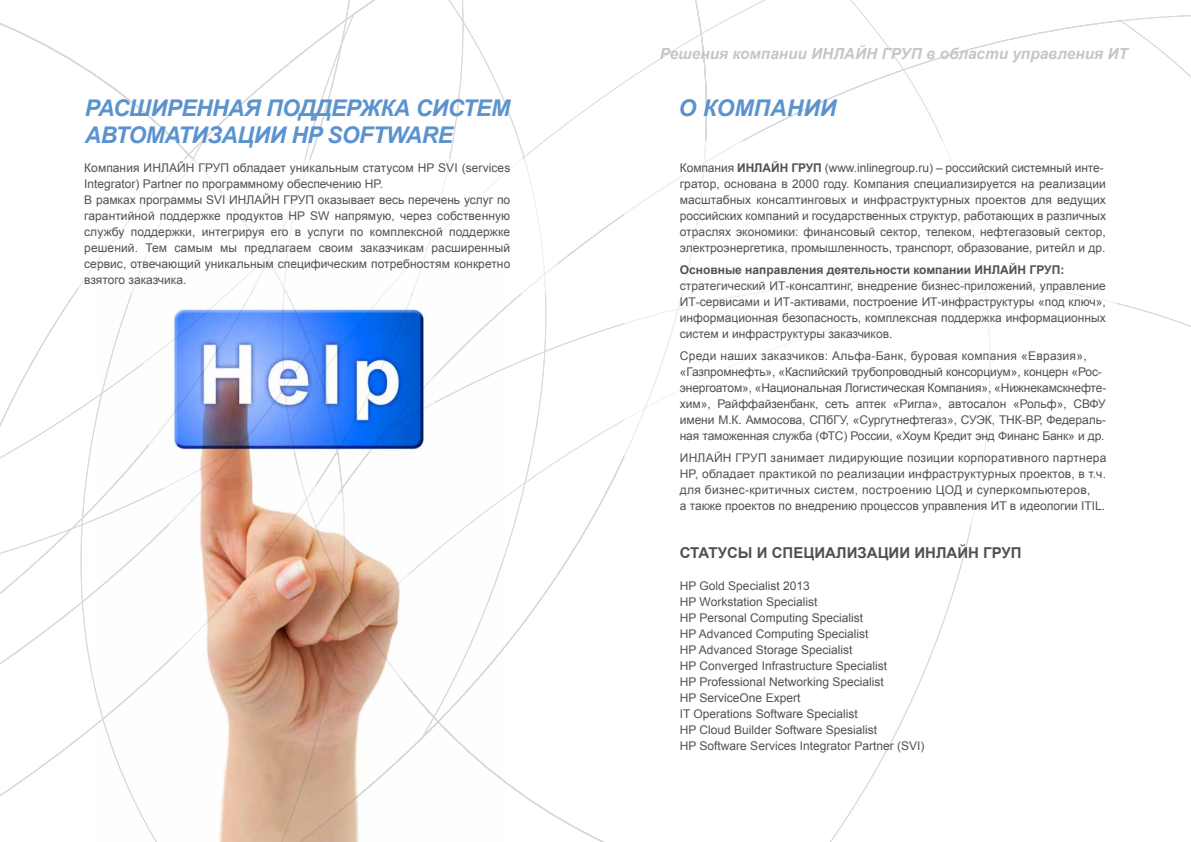
<style>
.page{position:relative;width:1191px;height:842px;background:#fff}
.page>*{position:absolute;margin:0;border:0;box-sizing:border-box;transform-origin:0 0}
.t1{font:italic 700 23px/27.6px "Arial";letter-spacing:-.02em;color:#5a93ce}
.t2{font:italic 700 23px "Arial";color:#5a93ce}
.t3{font:italic 700 15.4px "Arial";color:#c4c6c8}
.t4{font:700 15px "Arial";color:#515054}
.t5{font:12px/16px "Arial";color:#515054}
.t6{font:700 12px "Arial";color:#515054}
.s1{font-weight:700}
</style>
<div class="page">
<svg style="left:289px;top:0;width:730px;height:293px"></svg>
<svg style="left:503px;top:293px;width:488px;height:549px"></svg>
<img style="left:100px;top:261px;width:403px;height:581px">
<p class="t3" style="left:659px;top:44px;width:469px">Решения компании ИНЛАЙН ГРУП в области управления ИТ</p>
<h1 class="t1" style="left:85px;top:95px;width:427px">РАСШИРЕННАЯ ПОДДЕРЖКА СИСТЕМ<br>АВТОМАТИЗАЦИИ HP SOFTWARE</h1>
<h1 class="t2" style="left:678px;top:93px;width:159px">О КОМПАНИИ</h1>
<p class="t5" style="left:84px;top:160px;width:427px">Компания ИНЛАЙН ГРУП обладает уникальным статусом HP SVI (services Integrator) Partner по программному обеспечению HP.<br>В рамках программы SVI ИНЛАЙН ГРУП оказывает весь перечень услуг по гарантийной поддержке продуктов HP SW напрямую, через собственную службу поддержки, интегрируя его в услуги по комплексной поддержке решений. Тем самым мы предлагаем своим заказчикам расширенный сервис, отвечающий уникальным специфическим потребностям конкретно взятого заказчика.</p>
<p class="t5" style="left:680px;top:160px;width:428px">Компания <span class="s1">ИНЛАЙН ГРУП</span> (www.inlinegroup.ru) – российский системный инте&shy;гратор, основана в 2000 году. Компания специализируется на реализации масштабных консалтинговых и инфраструктурных проектов для ведущих российских компаний и государственных структур, работающих в различных отраслях экономики: финансовый сектор, телеком, нефтегазовый сектор, электроэнергетика, промышленность, транспорт, образование, ритейл и др.</p>
<p class="t6" style="left:680px;top:262px;width:386px">Основные направления деятельности компании ИНЛАЙН ГРУП:</p>
<p class="t5" style="left:680px;top:278px;width:427px;text-align:justify">стратегический ИТ-консалтинг, внедрение бизнес-приложений, управление ИТ-сервисами и ИТ-активами, построение ИТ-инфраструктуры «под ключ», информационная безопасность, комплексная поддержка информационных систем и инфраструктуры заказчиков.</p>
<p class="t5" style="left:680px;top:348px;width:428px">Среди наших заказчиков: Альфа-Банк, буровая компания «Евразия», «Газпромнефть», «Каспийский трубопроводный консорциум», концерн «Рос&shy;энергоатом», «Национальная Логистическая Компания», «Нижнекамскнефте&shy;хим», Райффайзенбанк, сеть аптек «Ригла», автосалон «Рольф», СВФУ имени М.К. Аммосова, СПбГУ, «Сургутнефтегаз», СУЭК, ТНК-ВР, Федераль&shy;ная таможенная служба (ФТС) России, «Хоум Кредит энд Финанс Банк» и др.</p>
<p class="t5" style="left:680px;top:450px;width:428px">ИНЛАЙН ГРУП занимает лидирующие позиции корпоративного партнера HP, обладает практикой по реализации инфраструктурных проектов, в т.ч. для бизнес-критичных систем, построению ЦОД и суперкомпьютеров,<br>а также проектов по внедрению процессов управления ИТ в идеологии ITIL.</p>
<p class="t4" style="left:680px;top:543px;width:343px">СТАТУСЫ И СПЕЦИАЛИЗАЦИИ ИНЛАЙН ГРУП</p>
<p class="t5" style="left:680px;top:578px;width:246px">HP Gold Specialist 2013<br>HP Workstation Specialist<br>HP Personal Computing Specialist<br>HP Advanced Computing Specialist<br>HP Advanced Storage Specialist<br>HP Converged Infrastructure Specialist<br>HP Professional Networking Specialist<br>HP ServiceOne Expert<br>IT Operations Software Specialist<br>HP Cloud Builder Software Spesialist<br>HP Software Services Integrator Partner (SVI)</p>
</div>
